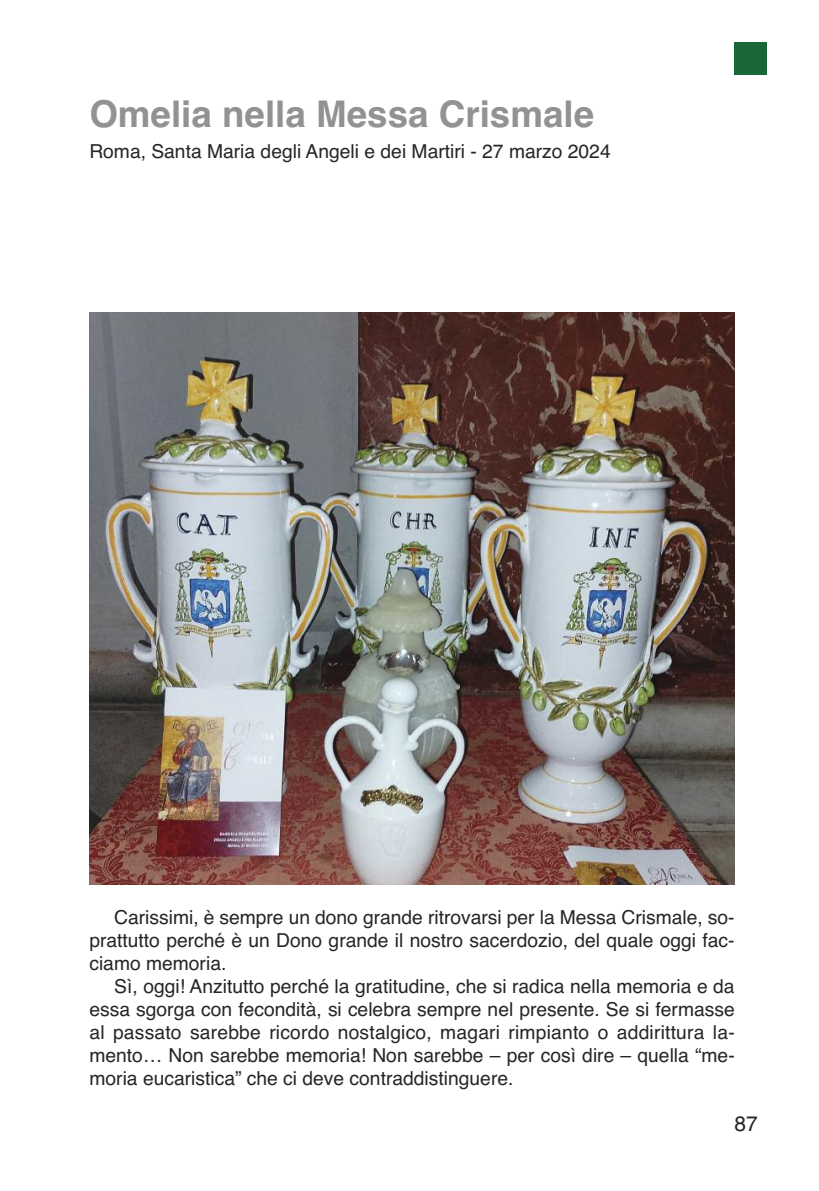
<style>
.page{position:relative;width:819px;height:1191px;background:#fff}
.page>*{position:absolute;margin:0;border:0;box-sizing:border-box;transform-origin:0 0}
.t1{font:700 36.75px "Helvetica";color:#939293}
.t2{font:21px "Helvetica";color:#272526}
.t3{font:19.25px/23.1px "Helvetica";color:#272526;text-align:justify}
</style>
<div class="page">
<div style="left:734px;top:42px;width:32px;height:33px;background:#196738"></div>
<img style="left:89px;top:313px;width:645px;height:571px">
<h1 class="t1" style="left:89px;top:93px;width:506px">Omelia nella Messa Crismale</h1>
<p class="t3" style="left:89px;top:140px;width:523px">Roma, Santa Maria degli Angeli e dei Martiri - 27 marzo 2024</p>
<p class="t3" style="left:89px;top:905px;width:646px;text-indent:25px">Carissimi, è sempre un dono grande ritrovarsi per la Messa Crismale, so&shy;prattutto perché è un Dono grande il nostro sacerdozio, del quale oggi fac&shy;ciamo memoria.</p>
<p class="t3" style="left:89px;top:974px;width:646px;text-indent:25px">Sì, oggi! Anzitutto perché la gratitudine, che si radica nella memoria e da essa sgorga con fecondità, si celebra sempre nel presente. Se si fermasse al passato sarebbe ricordo nostalgico, magari rimpianto o addirittura la&shy;mento… Non sarebbe memoria! Non sarebbe – per così dire – quella “me&shy;moria eucaristica” che ci deve contraddistinguere.</p>
<p class="t2" style="left:734px;top:1111px;width:25px">87</p>
</div>
